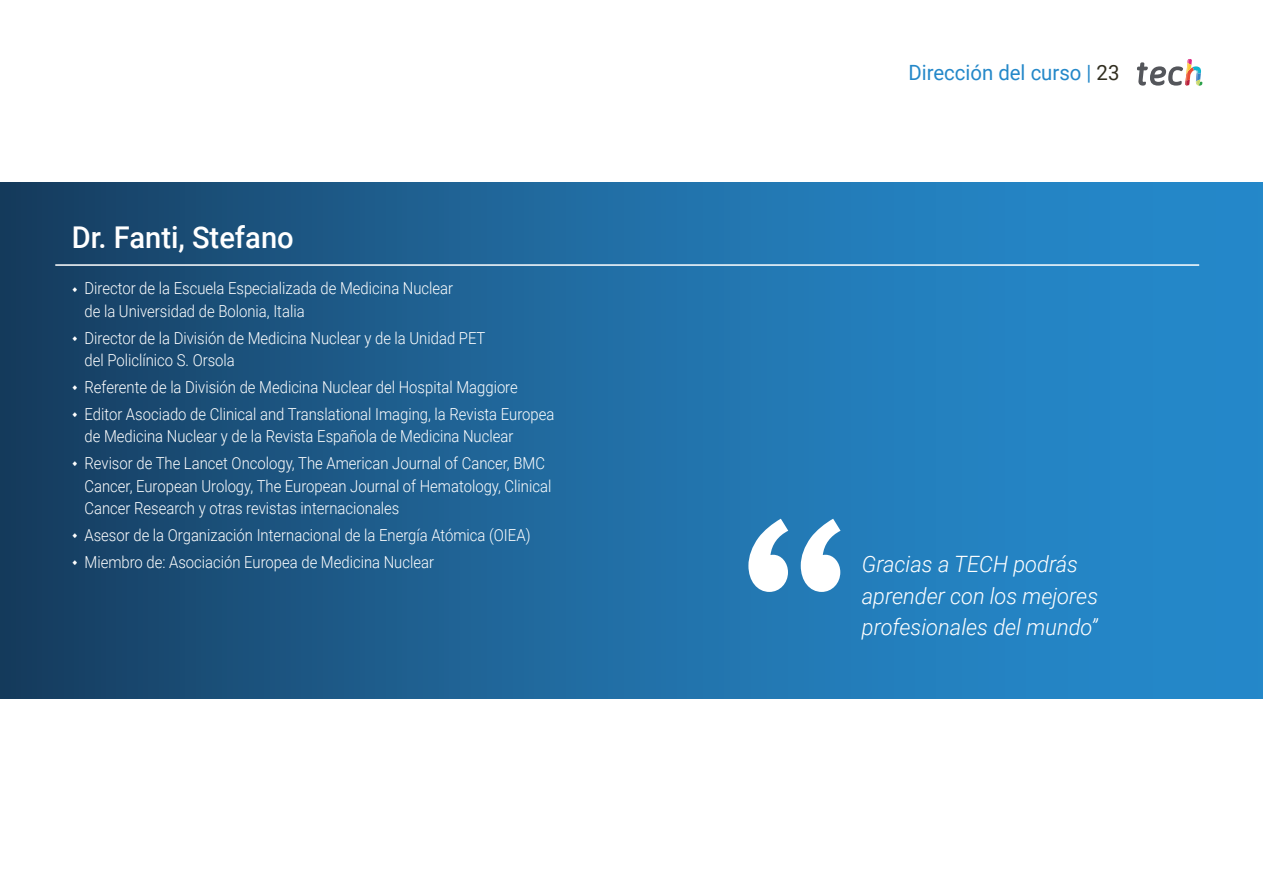
<style>
.page{position:relative;width:1263px;height:893px;background:#fff}
.page>*{position:absolute;margin:0;border:0;box-sizing:border-box;transform-origin:0 0}
.t1{font:500 30px "Roboto";color:#fff}
.t2{font:italic 300 22.5px/31.5px "Roboto";color:#fff}
.t3{font:21px "Roboto";color:#2488c9}
.t4{font:300 16.5px/22.5px "Roboto";color:#fff;scale:.9 1}
.s1{color:#312e20}
</style>
<div class="page">
<div style="left:0;top:182px;width:1263px;height:516px;background:linear-gradient(to right,#184267,#2793d9)"></div>
<svg style="left:748px;top:519px;width:92px;height:73px"></svg>
<hr style="left:55px;top:264px;width:1144px;height:2px;background:#fff">
<svg style="left:1137px;top:59px;width:65px;height:27px"></svg>
<svg style="left:73px;top:287px;width:4px;height:5px"></svg>
<svg style="left:73px;top:336px;width:4px;height:5px"></svg>
<svg style="left:73px;top:385px;width:4px;height:5px"></svg>
<svg style="left:73px;top:412px;width:4px;height:5px"></svg>
<svg style="left:73px;top:461px;width:4px;height:5px"></svg>
<svg style="left:73px;top:533px;width:4px;height:5px"></svg>
<svg style="left:73px;top:560px;width:4px;height:5px"></svg>
<h1 class="t1" style="left:72px;top:216px;width:223px">Dr. Fanti, Stefano</h1>
<p class="t4" style="left:85px;top:277px;width:411px">Director de la Escuela Especializada de Medicina Nuclear de la Universidad de Bolonia, Italia</p>
<p class="t4" style="left:85px;top:326px;width:447px">Director de la División de Medicina Nuclear y de la Unidad PET del Policlínico S. Orsola</p>
<p class="t4" style="left:85px;top:373px;width:524px;line-height:26.7px">Referente de la División de Medicina Nuclear del Hospital Maggiore<br>Editor Asociado de Clinical and Translational Imaging, la Revista Europea</p>
<p class="t4" style="left:85px;top:422px;width:513px;line-height:26.7px">de Medicina Nuclear y de la Revista Española de Medicina Nuclear<br>Revisor de The Lancet Oncology, The American Journal of Cancer, BMC</p>
<p class="t4" style="left:85px;top:474px;width:520px">Cancer, European Urology, The European Journal of Hematology, Clinical<br>Cancer Research y otras revistas internacionales</p>
<p class="t4" style="left:85px;top:521px;width:497px;line-height:26.7px">Asesor de la Organización Internacional de la Energía Atómica (OIEA)<br>Miembro de: Asociación Europea de Medicina Nuclear</p>
<p class="t3" style="left:908px;top:57px;width:213px">Dirección del curso | <span class="s1">23</span></p>
<h2 class="t2" style="left:862px;top:548px;width:238px">Gracias a TECH podrás aprender con los mejores profesionales del mundo”</h2>
</div>
